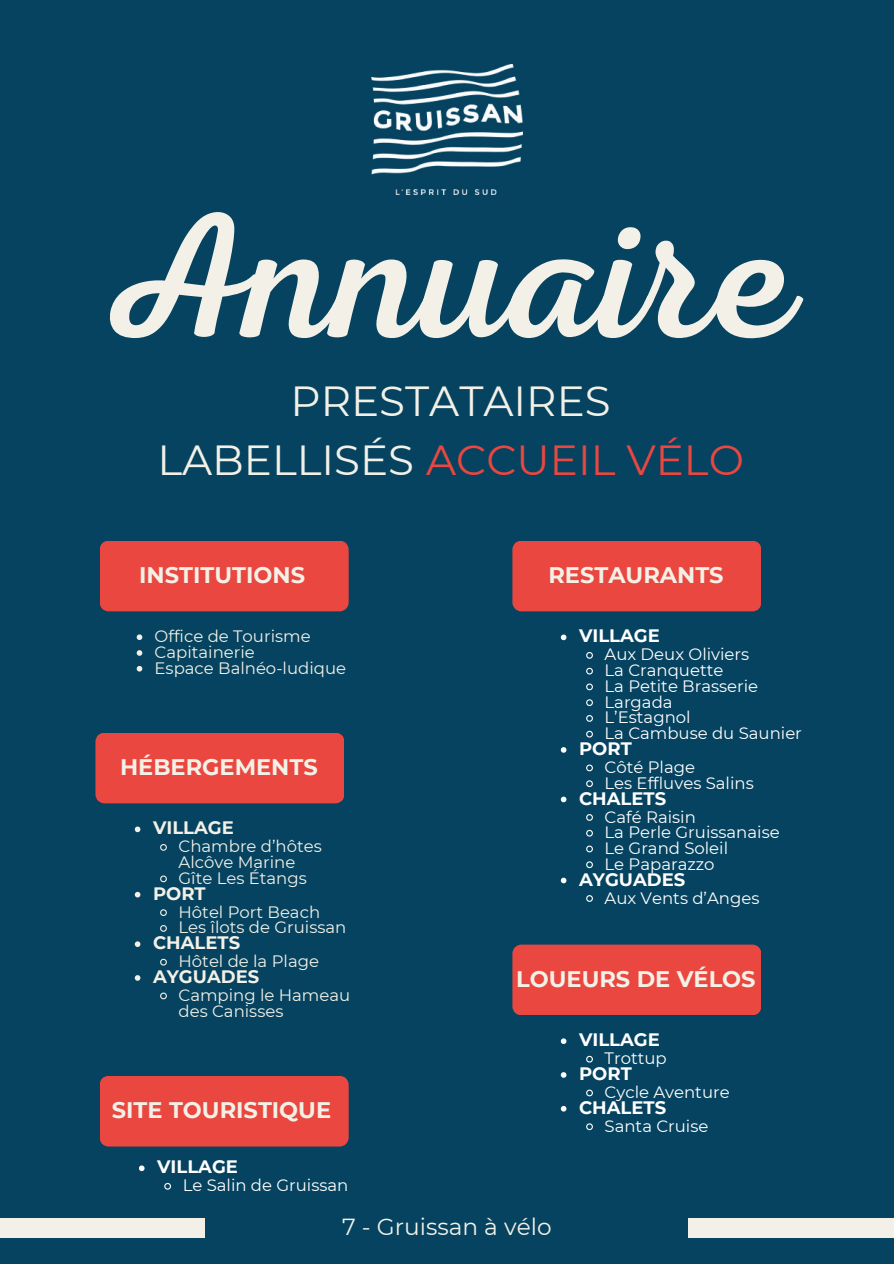
<style>
.page{position:relative;width:894px;height:1264px;background:#fff}
.page>*{position:absolute;margin:0;border:0;box-sizing:border-box;transform-origin:0 0}
.t1{font:180.3px "RTL Adam Script Regular";color:#f3f1e7}
.t2{font:42px/58.5px "Montserrat";color:#f3f1e7;text-align:center}
.t3{font:23.25px "Montserrat";color:#f3f1e7}
.t4{font:700 22.5px "Montserrat";color:#f3f1e7}
.t5{font:700 18px "Montserrat";color:#fff}
.t6{font:700 18px "Montserrat";color:#f3f1e7}
.t7{font:16.5px/15.8px "Montserrat";color:#fff}
.t8{font:16.5px/15.8px "Montserrat";color:#f3f1e7}
.s1{color:#e94740}
</style>
<div class="page">
<div style="left:0;top:0;width:893px;height:1263px;background:#054360"></div>
<img style="left:371px;top:64px;width:151px;height:131px">
<svg style="left:135px;top:826px;width:5px;height:6px"></svg>
<svg style="left:160px;top:844px;width:7px;height:7px"></svg>
<svg style="left:160px;top:875px;width:7px;height:8px"></svg>
<svg style="left:135px;top:891px;width:5px;height:6px"></svg>
<svg style="left:160px;top:909px;width:7px;height:7px"></svg>
<svg style="left:160px;top:925px;width:7px;height:7px"></svg>
<svg style="left:135px;top:941px;width:5px;height:6px"></svg>
<svg style="left:160px;top:958px;width:7px;height:8px"></svg>
<svg style="left:135px;top:975px;width:5px;height:5px"></svg>
<svg style="left:160px;top:992px;width:7px;height:8px"></svg>
<div style="left:100px;top:541px;width:248px;height:70px;background:#e94740"></div>
<svg style="left:137px;top:634px;width:5px;height:6px"></svg>
<svg style="left:137px;top:650px;width:5px;height:5px"></svg>
<svg style="left:137px;top:666px;width:5px;height:5px"></svg>
<svg style="left:560px;top:634px;width:6px;height:6px"></svg>
<svg style="left:586px;top:652px;width:7px;height:7px"></svg>
<svg style="left:586px;top:667px;width:7px;height:8px"></svg>
<svg style="left:586px;top:683px;width:7px;height:8px"></svg>
<svg style="left:586px;top:699px;width:7px;height:7px"></svg>
<svg style="left:586px;top:715px;width:7px;height:7px"></svg>
<svg style="left:586px;top:730px;width:7px;height:8px"></svg>
<svg style="left:560px;top:747px;width:6px;height:5px"></svg>
<svg style="left:586px;top:764px;width:7px;height:8px"></svg>
<svg style="left:586px;top:780px;width:7px;height:8px"></svg>
<svg style="left:560px;top:796px;width:6px;height:6px"></svg>
<svg style="left:586px;top:814px;width:7px;height:7px"></svg>
<svg style="left:586px;top:829px;width:7px;height:8px"></svg>
<svg style="left:586px;top:845px;width:7px;height:8px"></svg>
<svg style="left:586px;top:861px;width:7px;height:8px"></svg>
<svg style="left:560px;top:877px;width:6px;height:6px"></svg>
<svg style="left:586px;top:895px;width:7px;height:7px"></svg>
<svg style="left:139px;top:1165px;width:5px;height:6px"></svg>
<svg style="left:164px;top:1182px;width:7px;height:8px"></svg>
<svg style="left:560px;top:1038px;width:6px;height:6px"></svg>
<svg style="left:586px;top:1055px;width:7px;height:8px"></svg>
<svg style="left:560px;top:1072px;width:6px;height:5px"></svg>
<svg style="left:586px;top:1089px;width:7px;height:8px"></svg>
<svg style="left:560px;top:1105px;width:6px;height:6px"></svg>
<svg style="left:586px;top:1123px;width:7px;height:7px"></svg>
<div style="left:95px;top:733px;width:249px;height:70px;background:#e94740"></div>
<div style="left:512px;top:541px;width:249px;height:70px;background:#e94740"></div>
<div style="left:512px;top:944px;width:249px;height:71px;background:#e94740"></div>
<div style="left:100px;top:1076px;width:248px;height:70px;background:#e94740"></div>
<div style="left:0;top:1218px;width:205px;height:19px;background:#f3f1e7"></div>
<div style="left:688px;top:1218px;width:205px;height:19px;background:#f3f1e7"></div>
<h1 class="t1" style="left:98px;top:173px;width:698px">Annuaire</h1>
<h2 class="t2" style="left:157px;top:372px;width:588px">PRESTATAIRES<br>LABELLISÉS <span class="s1">ACCUEIL VÉLO</span></h2>
<h3 class="t4" style="left:139px;top:561px;width:167px">INSTITUTIONS</h3>
<h3 class="t4" style="left:548px;top:561px;width:177px">RESTAURANTS</h3>
<p class="t8" style="left:154px;top:628px;width:193px">Office de Tourisme<br>Capitainerie<br>Espace Balnéo-ludique</p>
<p class="t5" style="left:579px;top:625px;width:82px">VILLAGE</p>
<p class="t7" style="left:604px;top:646px;width:199px">Aux Deux Oliviers<br>La Cranquette<br>La Petite Brasserie<br>Largada<br>L’Estagnol<br>La Cambuse du Saunier</p>
<p class="t5" style="left:579px;top:737px;width:54px">PORT</p>
<p class="t7" style="left:604px;top:759px;width:151px">Côté Plage<br>Les Effluves Salins</p>
<p class="t5" style="left:579px;top:787px;width:89px">CHALETS</p>
<p class="t7" style="left:604px;top:808px;width:176px">Café Raisin<br>La Perle Gruissanaise<br>Le Grand Soleil<br>Le Paparazzo</p>
<p class="t5" style="left:579px;top:868px;width:108px">AYGUADES</p>
<p class="t7" style="left:604px;top:889px;width:156px">Aux Vents d’Anges</p>
<h3 class="t4" style="left:120px;top:753px;width:199px">HÉBERGEMENTS</h3>
<p class="t6" style="left:153px;top:817px;width:82px">VILLAGE</p>
<p class="t8" style="left:178px;top:838px;width:145px">Chambre d’hôtes<br>Alcôve Marine<br>Gîte Les Étangs</p>
<p class="t6" style="left:153px;top:882px;width:54px">PORT</p>
<p class="t8" style="left:178px;top:903px;width:169px">Hôtel Port Beach<br>Les îlots de Gruissan</p>
<p class="t6" style="left:153px;top:931px;width:89px">CHALETS</p>
<p class="t8" style="left:178px;top:953px;width:142px">Hôtel de la Plage</p>
<p class="t6" style="left:153px;top:965px;width:108px">AYGUADES</p>
<p class="t8" style="left:178px;top:987px;width:173px">Camping le Hameau des Canisses</p>
<h3 class="t4" style="left:516px;top:964px;width:241px">LOUEURS DE VÉLOS</h3>
<h3 class="t4" style="left:112px;top:1096px;width:221px">SITE TOURISTIQUE</h3>
<p class="t5" style="left:157px;top:1155px;width:82px">VILLAGE</p>
<p class="t7" style="left:183px;top:1177px;width:167px">Le Salin de Gruissan</p>
<h3 class="t3" style="left:342px;top:1212px;width:211px">7 - Gruissan à vélo</h3>
<p class="t5" style="left:579px;top:1028px;width:82px">VILLAGE</p>
<p class="t7" style="left:604px;top:1050px;width:64px">Trottup</p>
<p class="t5" style="left:579px;top:1062px;width:54px">PORT</p>
<p class="t7" style="left:604px;top:1084px;width:127px">Cycle Aventure</p>
<p class="t5" style="left:579px;top:1096px;width:89px">CHALETS</p>
<p class="t7" style="left:604px;top:1117px;width:105px">Santa Cruise</p>
</div>
